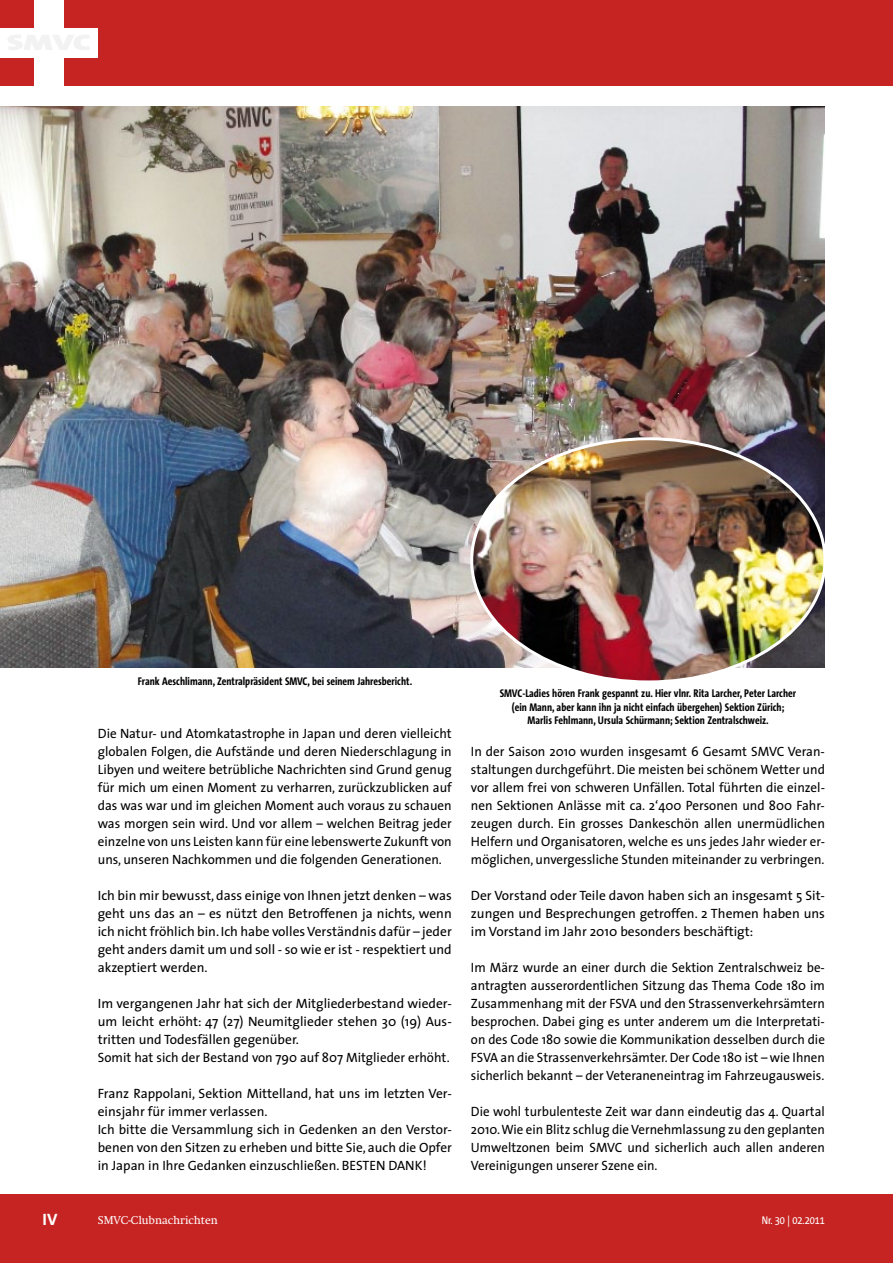
<style>
.page{position:relative;width:893px;height:1263px;background:#fff}
.page>*{position:absolute;margin:0;border:0;box-sizing:border-box;transform-origin:0 0}
.t1{font:700 16.5px "The Sans Correspondence";color:#fff}
.t2{font:13.5px/18px "The Sans";color:#000;text-align:justify}
.t3{font:13.5px/18px "The Sans";color:#000;text-align:justify;scale:.96 1}
.t4{font:700 11.25px/13.5px "The Sans Condensed";color:#000;text-align:center}
.t5{font:11.25px "Swift";color:#fff}
.t6{font:11.25px "The Sans Condensed";color:#fff}
</style>
<div class="page">
<div style="left:0;top:0;width:893px;height:85px;background:#c62422"></div>
<div style="left:34px;top:0;width:30px;height:85px;background:#fff"></div>
<div style="left:0;top:28px;width:98px;height:29px;background:#fff"></div>
<div style="left:0;top:1195px;width:893px;height:68px;background:#c62422"></div>
<img style="left:0;top:106px;width:825px;height:562px">
<img style="left:472px;top:439px;width:353px;height:240px">
<p class="t4" style="left:138px;top:674px;width:276px">Frank Aeschlimann, Zentralpräsident SMVC, bei seinem Jahresbericht.</p>
<p class="t2" style="left:98px;top:724px;width:355px">Die Natur- und Atomkatastrophe in Japan und deren vielleicht globalen Folgen, die Aufstände und deren Niederschlagung in Libyen und weitere betrübliche Nachrichten sind Grund genug für mich um einen Moment zu verharren, zurückzublicken auf das was war und im gleichen Moment auch voraus zu schauen was morgen sein wird. Und vor allem – welchen Beitrag jeder einzelne von uns Leisten kann für eine lebenswerte Zukunft von uns, unseren Nachkommen und die folgenden Generationen.</p>
<p class="t2" style="left:98px;top:886px;width:355px">Ich bin mir bewusst, dass einige von Ihnen jetzt denken – was geht uns das an – es nützt den Betroffenen ja nichts, wenn ich nicht fröhlich bin. Ich habe volles Verständnis dafür – jeder geht anders damit um und soll - so wie er ist - respektiert und akzeptiert werden.</p>
<p class="t2" style="left:98px;top:994px;width:355px;text-align:left">Im vergangenen Jahr hat sich der Mitgliederbestand wieder&shy;um leicht erhöht: 47 (27) Neumitglieder stehen 30 (19) Aus&shy;tritten und Todesfällen gegenüber.<br>Somit hat sich der Bestand von 790 auf 807 Mitglieder erhöht.</p>
<p class="t2" style="left:98px;top:1084px;width:356px;text-align:left">Franz Rappolani, Sektion Mittelland, hat uns im letzten Ver&shy;einsjahr für immer verlassen.<br>Ich bitte die Versammlung sich in Gedenken an den Verstor&shy;benen von den Sitzen zu erheben und bitte Sie, auch die Opfer in Japan in Ihre Gedanken einzuschließen. BESTEN DANK!</p>
<p class="t4" style="left:500px;top:687px;width:298px">SMVC-Ladies hören Frank gespannt zu. Hier vlnr. Rita Larcher, Peter Larcher (ein Mann, aber kann ihn ja nicht einfach übergehen) Sektion Zürich;<br>Marlis Fehlmann, Ursula Schürmann; Sektion Zentralschweiz.</p>
<p class="t2" style="left:471px;top:742px;width:356px">In der Saison 2010 wurden insgesamt 6 Gesamt SMVC Veran&shy;staltungen durchgeführt. Die meisten bei schönem Wetter und vor allem frei von schweren Unfällen. Total führten die einzel&shy;nen Sektionen Anlässe mit ca. 2‘400 Personen und 800 Fahr&shy;zeugen durch. Ein grosses Dankeschön allen unermüdlichen Helfern und Organisatoren, welche es uns jedes Jahr wieder er&shy;möglichen, unvergessliche Stunden miteinander zu verbringen.</p>
<p class="t2" style="left:471px;top:886px;width:356px">Der Vorstand oder Teile davon haben sich an insgesamt 5 Sit&shy;zungen und Besprechungen getroffen. 2 Themen haben uns im Vorstand im Jahr 2010 besonders beschäftigt:</p>
<p class="t3" style="left:471px;top:958px;width:370px">Im März wurde an einer durch die Sektion Zentralschweiz be&shy;antragten ausserordentlichen Sitzung das Thema Code 180 im Zusammenhang mit der FSVA und den Strassenverkehrsämtern besprochen. Dabei ging es unter anderem um die Interpretati&shy;on des Code 180 sowie die Kommunikation desselben durch die FSVA an die Strassenverkehrsämter. Der Code 180 ist – wie Ihnen sicherlich bekannt – der Veteraneneintrag im Fahrzeugausweis.</p>
<p class="t3" style="left:471px;top:1102px;width:370px">Die wohl turbulenteste Zeit war dann eindeutig das 4. Quartal 2010. Wie ein Blitz schlug die Vernehmlassung zu den geplanten Umweltzonen beim SMVC und sicherlich auch allen anderen Vereinigungen unserer Szene ein.</p>
<p class="t1" style="left:43px;top:1210px;width:16px">IV</p>
<p class="t5" style="left:98px;top:1214px;width:122px">SMVC-Clubnachrichten</p>
<p class="t6" style="left:762px;top:1214px;width:65px">Nr. 30 | 02.2011</p>
</div>
